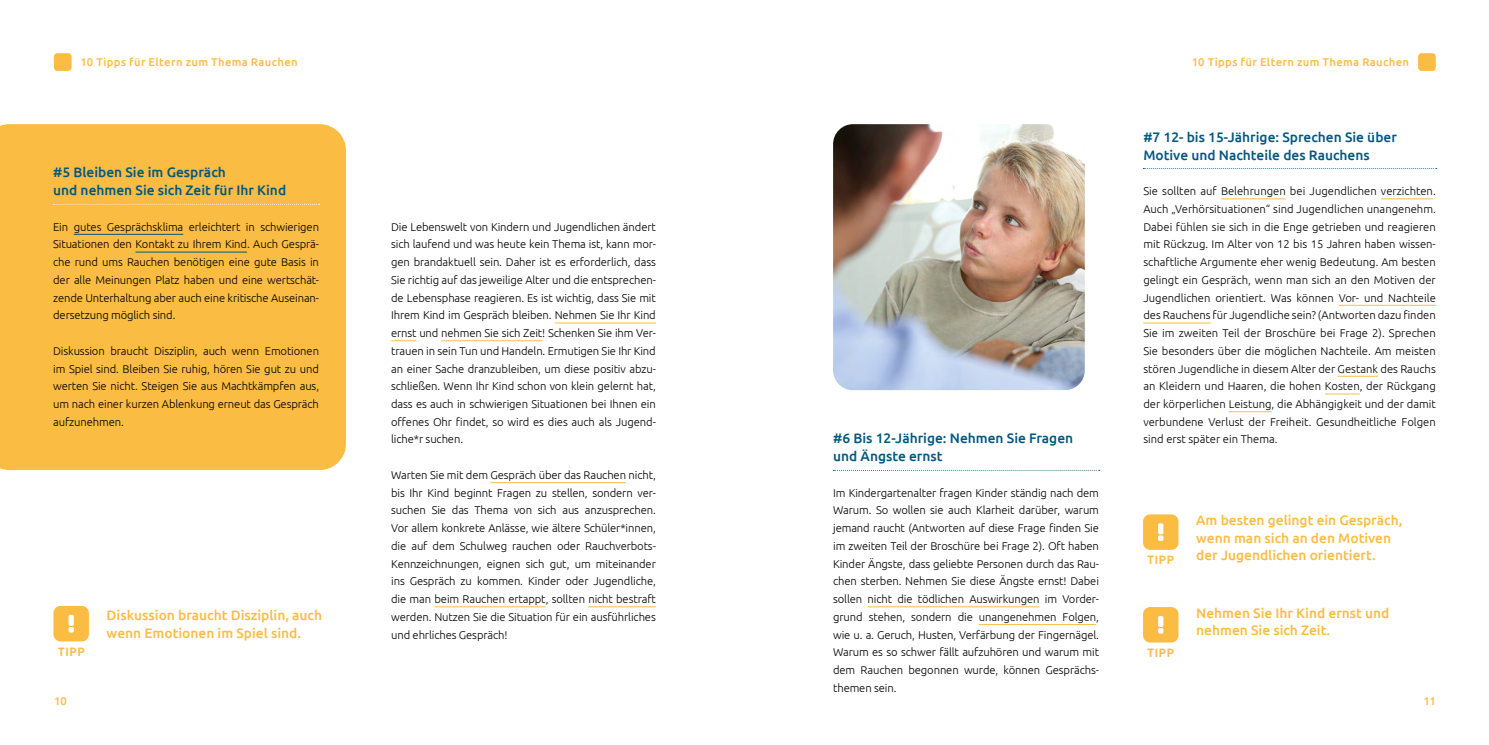
<style>
.page{position:relative;width:1489px;height:745px;background:#fff}
.page>*{position:absolute;margin:0;border:0;box-sizing:border-box;transform-origin:0 0}
.t1{font:500 13.75px/17.5px "Ubuntu";color:#fbbc43}
.t2{font:500 13.75px/17.8px "Ubuntu";color:#005880}
.t3{font:300 11.25px/17.8px "Ubuntu";letter-spacing:-.01em;color:#000;text-align:justify}
.t4{font:500 11.25px "Ubuntu";letter-spacing:.03em;color:#fbbc43}
.t5{font:300 11.25px "Cocogoose Pro";letter-spacing:.04em;color:#fbbc43}
</style>
<div class="page">
<div style="left:1417px;top:53px;width:18px;height:18px;background:#fbbc43;border-radius:4px"></div>
<div style="left:54px;top:53px;width:18px;height:18px;background:#fbbc43;border-radius:4px"></div>
<div style="left:0;top:124px;width:346px;height:345px;background:#fbbc43"></div>
<hr style="left:74px;top:234px;width:109px;height:1px;background:#005880">
<hr style="left:135px;top:252px;width:112px;height:1px;background:#005880">
<hr style="left:867px;top:606px;width:172px;height:1px;background:#fbbc43">
<hr style="left:978px;top:624px;width:118px;height:1px;background:#fbbc43">
<hr style="left:1220px;top:198px;width:65px;height:1px;background:#fbbc43">
<hr style="left:1380px;top:198px;width:52px;height:1px;background:#fbbc43">
<hr style="left:1338px;top:305px;width:97px;height:1px;background:#fbbc43">
<hr style="left:1143px;top:322px;width:67px;height:1px;background:#fbbc43">
<hr style="left:1337px;top:375px;width:40px;height:1px;background:#fbbc43">
<hr style="left:1324px;top:393px;width:35px;height:1px;background:#fbbc43">
<hr style="left:1228px;top:411px;width:43px;height:1px;background:#fbbc43">
<svg style="left:53px;top:204px;width:267px;height:1px"></svg>
<svg style="left:833px;top:469px;width:266px;height:1px"></svg>
<svg style="left:1143px;top:168px;width:293px;height:1px"></svg>
<div style="left:53px;top:605px;width:36px;height:36px;background:#fbbc43;border-radius:7px"></div>
<div style="left:68px;top:614px;width:6px;height:11px;background:#fff;border-radius:2px"></div>
<svg style="left:68px;top:627px;width:6px;height:5px"></svg>
<div style="left:1142px;top:606px;width:36px;height:36px;background:#fbbc43;border-radius:7px"></div>
<svg style="left:1157px;top:615px;width:6px;height:11px"></svg>
<svg style="left:1158px;top:628px;width:5px;height:5px"></svg>
<div style="left:1142px;top:514px;width:36px;height:35px;background:#fbbc43;border-radius:7px"></div>
<svg style="left:1157px;top:523px;width:6px;height:11px"></svg>
<svg style="left:1158px;top:535px;width:5px;height:5px"></svg>
<img style="left:833px;top:124px;width:251px;height:266px">
<hr style="left:554px;top:322px;width:102px;height:1px;background:#fbbc43">
<svg style="left:391px;top:340px;width:25px;height:1px"></svg>
<hr style="left:441px;top:340px;width:101px;height:1px;background:#fbbc43">
<hr style="left:490px;top:482px;width:136px;height:1px;background:#fbbc43">
<hr style="left:434px;top:606px;width:111px;height:1px;background:#fbbc43">
<hr style="left:588px;top:606px;width:68px;height:1px;background:#fbbc43">
<p class="t4" style="left:80px;top:55px;width:219px">10 Tipps für Eltern zum Thema Rauchen</p>
<p class="t4" style="left:1191px;top:55px;width:219px">10 Tipps für Eltern zum Thema Rauchen</p>
<p class="t2" style="left:53px;top:163px;width:234px">#5 Bleiben Sie im Gespräch<br>und nehmen Sie sich Zeit für Ihr Kind</p>
<p class="t3" style="left:53px;top:217px;width:267px">Ein gutes Gesprächsklima erleichtert in schwierigen Situationen den Kontakt zu Ihrem Kind. Auch Gesprä&shy;che rund ums Rauchen benötigen eine gute Basis in der alle Meinungen Platz haben und eine wertschät&shy;zende Unterhaltung aber auch eine kritische Auseinan&shy;dersetzung möglich sind.</p>
<p class="t3" style="left:53px;top:341px;width:267px">Diskussion braucht Disziplin, auch wenn Emotionen im Spiel sind. Bleiben Sie ruhig, hören Sie gut zu und werten Sie nicht. Steigen Sie aus Machtkämpfen aus, um nach einer kurzen Ablenkung erneut das Gespräch aufzunehmen.</p>
<p class="t5" style="left:58px;top:644px;width:28px">TIPP</p>
<p class="t1" style="left:107px;top:605px;width:217px">Diskussion braucht Disziplin, auch wenn Emotionen im Spiel sind.</p>
<p class="t3" style="left:391px;top:217px;width:266px">Die Lebenswelt von Kindern und Jugendlichen ändert sich laufend und was heute kein Thema ist, kann mor&shy;gen brandaktuell sein. Daher ist es erforderlich, dass Sie richtig auf das jeweilige Alter und die entsprechen&shy;de Lebensphase reagieren. Es ist wichtig, dass Sie mit Ihrem Kind im Gespräch bleiben. Nehmen Sie Ihr Kind ernst und nehmen Sie sich Zeit! Schenken Sie ihm Ver&shy;trauen in sein Tun und Handeln. Ermutigen Sie Ihr Kind an einer Sache dranzubleiben, um diese positiv abzu&shy;schließen. Wenn Ihr Kind schon von klein gelernt hat, dass es auch in schwierigen Situationen bei Ihnen ein offenes Ohr findet, so wird es dies auch als Jugend&shy;liche*r suchen.</p>
<p class="t3" style="left:391px;top:465px;width:266px">Warten Sie mit dem Gespräch über das Rauchen nicht, bis Ihr Kind beginnt Fragen zu stellen, sondern ver&shy;suchen Sie das Thema von sich aus anzusprechen.<br>Vor allem konkrete Anlässe, wie ältere Schüler*innen, die auf dem Schulweg rauchen oder Rauchverbots-Kennzeichnungen, eignen sich gut, um miteinander ins Gespräch zu kommen. Kinder oder Jugendliche, die man beim Rauchen ertappt, sollten nicht bestraft werden. Nutzen Sie die Situation für ein ausführliches und ehrliches Gespräch!</p>
<p class="t2" style="left:833px;top:429px;width:242px">#6 Bis 12-Jährige: Nehmen Sie Fragen und Ängste ernst</p>
<p class="t3" style="left:833px;top:483px;width:267px">Im Kindergartenalter fragen Kinder ständig nach dem Warum. So wollen sie auch Klarheit darüber, warum jemand raucht (Antworten auf diese Frage finden Sie im zweiten Teil der Broschüre bei Frage 2). Oft haben Kinder Ängste, dass geliebte Personen durch das Rau&shy;chen sterben. Nehmen Sie diese Ängste ernst! Dabei sollen nicht die tödlichen Auswirkungen im Vorder&shy;grund stehen, sondern die unangenehmen Folgen, wie u. a. Geruch, Husten, Verfärbung der Fingernägel.<br>Warum es so schwer fällt aufzuhören und warum mit dem Rauchen begonnen wurde, können Gesprächs&shy;themen sein.</p>
<p class="t2" style="left:1143px;top:127px;width:255px">#7 12- bis 15-Jährige: Sprechen Sie über<br>Motive und Nachteile des Rauchens</p>
<p class="t3" style="left:1143px;top:182px;width:294px">Sie sollten auf Belehrungen bei Jugendlichen verzichten.<br>Auch „Verhörsituationen“ sind Jugendlichen unangenehm.<br>Dabei fühlen sie sich in die Enge getrieben und reagieren mit Rückzug. Im Alter von 12 bis 15 Jahren haben wissen&shy;schaftliche Argumente eher wenig Bedeutung. Am besten gelingt ein Gespräch, wenn man sich an den Motiven der Jugendlichen orientiert. Was können Vor- und Nachteile des Rauchens für Jugendliche sein? (Antworten dazu finden Sie im zweiten Teil der Broschüre bei Frage 2). Sprechen Sie besonders über die möglichen Nachteile. Am meisten stören Jugendliche in diesem Alter der Gestank des Rauchs an Kleidern und Haaren, die hohen Kosten, der Rückgang der körperlichen Leistung, die Abhängigkeit und der damit verbundene Verlust der Freiheit. Gesundheitliche Folgen sind erst später ein Thema.</p>
<p class="t5" style="left:1146px;top:552px;width:28px">TIPP</p>
<p class="t5" style="left:1146px;top:645px;width:28px">TIPP</p>
<p class="t1" style="left:1196px;top:510px;width:208px">Am besten gelingt ein Gespräch, wenn man sich an den Motiven der Jugendlichen orientiert.</p>
<p class="t1" style="left:1196px;top:603px;width:195px">Nehmen Sie Ihr Kind ernst und nehmen Sie sich Zeit.</p>
<p class="t4" style="left:54px;top:693px;width:14px">10</p>
<p class="t4" style="left:1423px;top:693px;width:14px">11</p>
</div>
